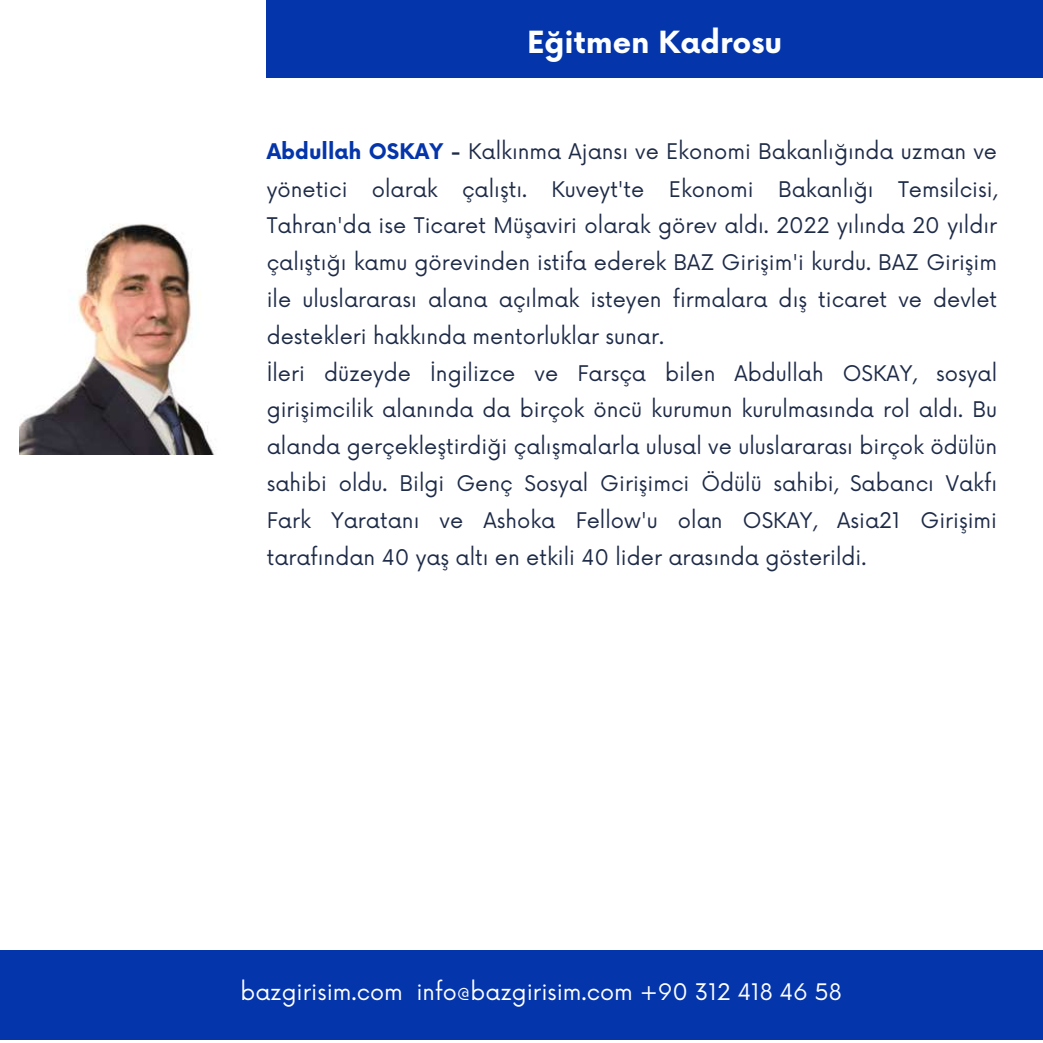
<style>
.page{position:relative;width:1043px;height:1043px;background:#fff}
.page>*{position:absolute;margin:0;border:0;box-sizing:border-box;transform-origin:0 0}
.t1{font:700 29.75px "Now";color:#fdfefe}
.t2{font:22.22px "Now";color:#fff}
.t3{font:21px/36.9px "Now";color:#1e2b48}
.s1{font-weight:700;color:#0435aa}
.s2{font-weight:700}
</style>
<div class="page">
<div style="left:266px;top:0;width:776px;height:77px;background:#0435aa"></div>
<div style="left:0;top:949px;width:1042px;height:89px;background:#0435aa"></div>
<img style="left:20px;top:224px;width:195px;height:230px">
<h1 class="t1" style="left:527px;top:26px;width:256px">Eğitmen Kadrosu</h1>
<p class="t3" style="left:266px;top:134px;width:731px"><span class="s1">Abdullah OSKAY</span> <span class="s2">-</span> Kalkınma Ajansı ve Ekonomi Bakanlığında uzman ve yönetici olarak çalıştı. Kuveyt'te Ekonomi Bakanlığı Temsilcisi, Tahran'da ise Ticaret Müşaviri olarak görev aldı. 2022 yılında 20 yıldır çalıştığı kamu görevinden istifa ederek BAZ Girişim'i kurdu. BAZ Girişim ile uluslararası alana açılmak isteyen firmalara dış ticaret ve devlet destekleri hakkında mentorluklar sunar.<br>İleri düzeyde İngilizce ve Farsça bilen Abdullah OSKAY, sosyal girişimcilik alanında da birçok öncü kurumun kurulmasında rol aldı. Bu alanda gerçekleştirdiği çalışmalarla ulusal ve uluslararası birçok ödülün sahibi oldu. Bilgi Genç Sosyal Girişimci Ödülü sahibi, Sabancı Vakfı Fark Yaratanı ve Ashoka Fellow'u olan OSKAY, Asia21 Girişimi tarafından 40 yaş altı en etkili 40 lider arasında gösterildi.</p>
<p class="t2" style="left:240px;top:979px;width:602px">bazgirisim.com info@bazgirisim.com +90 312 418 46 58</p>
</div>
